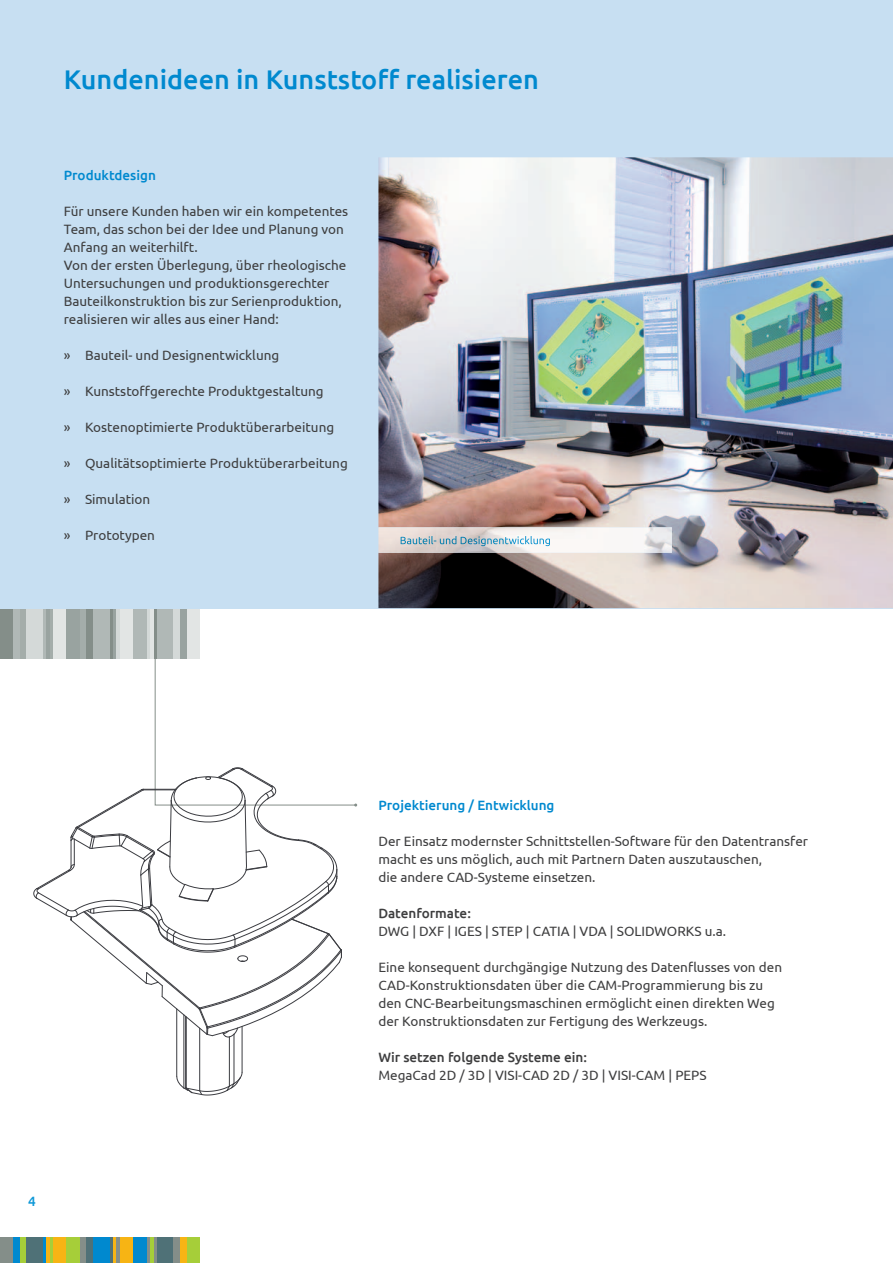
<style>
.page{position:relative;width:893px;height:1263px;background:#fff}
.page>*{position:absolute;margin:0;border:0;box-sizing:border-box;transform-origin:0 0}
.t1{font:500 27px "Ubuntu";color:#0089cf}
.t2{font:13.5px/18px "Ubuntu";color:#3e3e3f}
.t3{font:500 13.5px "Ubuntu";color:#3e3e3f}
.t4{font:500 13.5px "Ubuntu";color:#0089cf}
.t5{font:500 13.5px "Ubuntu";color:#0e98d7}
</style>
<div class="page">
<div style="left:0;top:1237px;width:13px;height:26px;background:#848e89"></div>
<div style="left:13px;top:1237px;width:7px;height:26px;background:#0089cf"></div>
<div style="left:20px;top:1237px;width:7px;height:26px;background:#a6ce39"></div>
<div style="left:27px;top:1237px;width:16px;height:26px;background:#4f7177"></div>
<svg style="left:43px;top:1237px;width:4px;height:26px"></svg>
<hr style="left:47px;top:1237px;width:3px;height:26px;background:#f7b414">
<hr style="left:50px;top:1237px;width:3px;height:26px;background:#a6ce39">
<div style="left:53px;top:1237px;width:14px;height:26px;background:#f7b414"></div>
<div style="left:67px;top:1237px;width:13px;height:26px;background:#a6ce39"></div>
<div style="left:80px;top:1237px;width:7px;height:26px;background:#848e89"></div>
<div style="left:87px;top:1237px;width:6px;height:26px;background:#4f7177"></div>
<div style="left:93px;top:1237px;width:17px;height:26px;background:#0089cf"></div>
<hr style="left:110px;top:1237px;width:3px;height:26px;background:#4f7177">
<svg style="left:113px;top:1237px;width:4px;height:26px"></svg>
<hr style="left:117px;top:1237px;width:3px;height:26px;background:#848e89">
<div style="left:120px;top:1237px;width:13px;height:26px;background:#f7b414"></div>
<div style="left:187px;top:1237px;width:13px;height:26px;background:#a6ce39"></div>
<div style="left:180px;top:1237px;width:7px;height:26px;background:#f7b414"></div>
<div style="left:173px;top:1237px;width:7px;height:26px;background:#848e89"></div>
<div style="left:157px;top:1237px;width:16px;height:26px;background:#4f7177"></div>
<svg style="left:153px;top:1237px;width:4px;height:26px"></svg>
<hr style="left:150px;top:1237px;width:3px;height:26px;background:#a6ce39">
<hr style="left:147px;top:1237px;width:3px;height:26px;background:#848e89">
<div style="left:133px;top:1237px;width:14px;height:26px;background:#0089cf"></div>
<div style="left:0;top:597px;width:13px;height:62px;background:#848e89"></div>
<div style="left:13px;top:597px;width:7px;height:62px;background:#b0b8b6"></div>
<div style="left:20px;top:597px;width:7px;height:62px;background:#a4adaa"></div>
<div style="left:27px;top:597px;width:16px;height:62px;background:#d4d9d8"></div>
<svg style="left:43px;top:608px;width:4px;height:45px"></svg>
<hr style="left:47px;top:597px;width:3px;height:62px;background:#99a3a0">
<hr style="left:50px;top:597px;width:3px;height:62px;background:#a4adaa">
<div style="left:53px;top:597px;width:14px;height:62px;background:#e2e5e4"></div>
<div style="left:67px;top:597px;width:13px;height:62px;background:#99a3a0"></div>
<div style="left:80px;top:597px;width:7px;height:62px;background:#a4adaa"></div>
<div style="left:87px;top:597px;width:6px;height:62px;background:#848e89"></div>
<div style="left:93px;top:597px;width:17px;height:62px;background:#b0b8b6"></div>
<hr style="left:110px;top:597px;width:3px;height:62px;background:#848e89">
<svg style="left:113px;top:608px;width:4px;height:45px"></svg>
<hr style="left:117px;top:597px;width:3px;height:62px;background:#d4d9d8">
<div style="left:120px;top:597px;width:13px;height:62px;background:#e2e5e4"></div>
<div style="left:187px;top:597px;width:13px;height:62px;background:#e2e5e4"></div>
<div style="left:180px;top:597px;width:7px;height:62px;background:#99a3a0"></div>
<div style="left:173px;top:597px;width:7px;height:62px;background:#d4d9d8"></div>
<div style="left:157px;top:597px;width:16px;height:62px;background:#b0b8b6"></div>
<svg style="left:153px;top:608px;width:4px;height:45px"></svg>
<hr style="left:150px;top:597px;width:3px;height:62px;background:#e2e5e4">
<hr style="left:147px;top:597px;width:3px;height:62px;background:#d4d9d8">
<div style="left:133px;top:597px;width:14px;height:62px;background:#b0b8b6"></div>
<div style="left:0;top:0;width:893px;height:608px;background:#c7dff2"></div>
<img style="left:378px;top:157px;width:515px;height:451px">
<img style="left:378px;top:527px;width:294px;height:26px">
<img style="left:401px;top:536px;width:149px;height:10px">
<hr style="left:229px;top:1037px;width:1px;height:49px;background:#3b3c41">
<hr style="left:199px;top:1028px;width:1px;height:63px;background:#3b3c41">
<hr style="left:186px;top:1017px;width:1px;height:71px;background:#3b3c41">
<hr style="left:185px;top:1016px;width:1px;height:72px;background:#3b3c41">
<hr style="left:242px;top:1026px;width:1px;height:46px;background:#3b3c41">
<hr style="left:234px;top:1034px;width:1px;height:49px;background:#3b3c41">
<hr style="left:184px;top:1015px;width:1px;height:73px;background:#3b3c41">
<svg style="left:176px;top:1072px;width:67px;height:24px"></svg>
<hr style="left:176px;top:1009px;width:1px;height:67px;background:#3b3c41">
<svg style="left:33px;top:653px;width:324px;height:384px"></svg>
<h1 class="t1" style="left:64px;top:62px;width:477px">Kundenideen in Kunststoff realisieren</h1>
<p class="t4" style="left:64px;top:167px;width:94px">Produktdesign</p>
<p class="t2" style="left:64px;top:202px;width:286px">Für unsere Kunden haben wir ein kompetentes Team, das schon bei der Idee und Planung von Anfang an weiterhilft.<br>Von der ersten Überlegung, über rheologische Untersuchungen und produktionsgerechter Bauteilkonstruktion bis zur Serienproduktion, realisieren wir alles aus einer Hand:</p>
<p class="t2" style="left:64px;top:346px;width:217px">» Bauteil- und Designentwicklung</p>
<p class="t2" style="left:64px;top:382px;width:261px">» Kunststoffgerechte Produktgestaltung</p>
<p class="t2" style="left:64px;top:418px;width:272px">» Kostenoptimierte Produktüberarbeitung</p>
<p class="t2" style="left:64px;top:454px;width:286px">» Qualitätsoptimierte Produktüberarbeitung</p>
<p class="t2" style="left:64px;top:490px;width:88px">» Simulation</p>
<p class="t2" style="left:64px;top:526px;width:93px">» Prototypen</p>
<p class="t5" style="left:28px;top:1193px;width:9px">4</p>
<p class="t4" style="left:378px;top:797px;width:178px">Projektierung / Entwicklung</p>
<p class="t2" style="left:378px;top:832px;width:431px">Der Einsatz modernster Schnittstellen-Software für den Datentransfer macht es uns möglich, auch mit Partnern Daten auszutauschen,<br>die andere CAD-Systeme einsetzen.</p>
<p class="t3" style="left:378px;top:905px;width:94px">Datenformate:</p>
<p class="t2" style="left:378px;top:922px;width:349px">DWG | DXF | IGES | STEP | CATIA | VDA | SOLIDWORKS u.a.</p>
<p class="t2" style="left:378px;top:958px;width:405px">Eine konsequent durchgängige Nutzung des Datenflusses von den CAD-Konstruktionsdaten über die CAM-Programmierung bis zu den CNC-Bearbeitungsmaschinen ermöglicht einen direkten Weg der Konstruktionsdaten zur Fertigung des Werkzeugs.</p>
<p class="t3" style="left:378px;top:1049px;width:210px">Wir setzen folgende Systeme ein:</p>
<p class="t2" style="left:378px;top:1066px;width:330px">MegaCad 2D / 3D | VISI-CAD 2D / 3D | VISI-CAM | PEPS</p>
</div>
